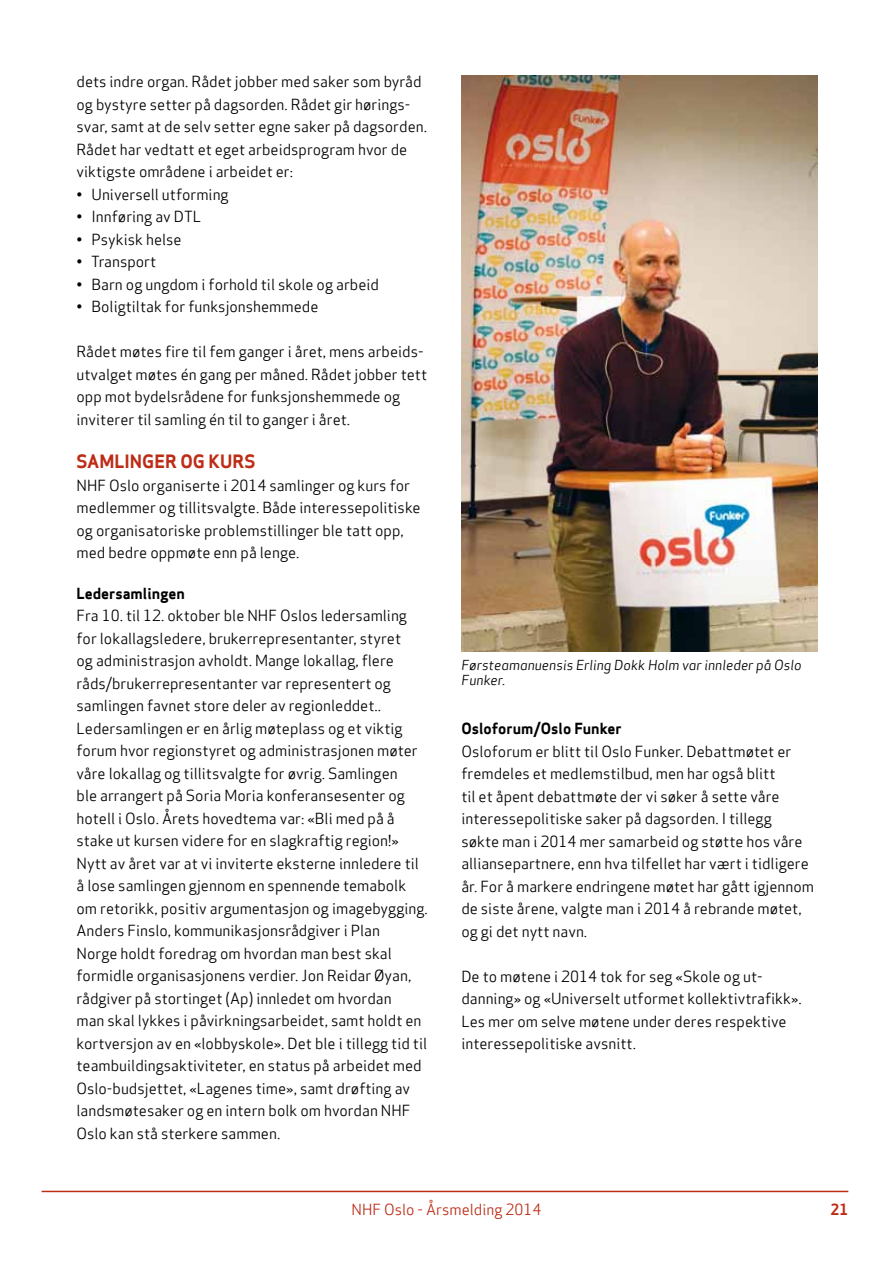
<style>
.page{position:relative;width:893px;height:1263px;background:#fff}
.page>*{position:absolute;margin:0;border:0;box-sizing:border-box;transform-origin:0 0}
.t1{font:18px "Apex Sans Bold T";color:#bd2c16}
.t2{font:15px/22.5px "Apex Sans Book T";color:#000}
.t3{font:15px "Apex Sans Bold T";color:#000}
.t4{font:15px "Apex Sans Book T";color:#bd2c16}
.t5{font:15px "Apex Sans Bold T";color:#bd2c16}
.t6{font:13.5px/15.8px "Apex Sans Book Italic T";color:#000}
</style>
<div class="page">
<hr style="left:42px;top:1191px;width:806px;height:1px;background:#bd2c16">
<img style="left:461px;top:76px;width:356px;height:576px">
<p class="t2" style="left:77px;top:70px;width:352px">dets indre organ. Rådet jobber med saker som byråd og bystyre setter på dagsorden. Rådet gir hørings&shy;svar, samt at de selv setter egne saker på dagsorden.<br>Rådet har vedtatt et eget arbeidsprogram hvor de viktigste områdene i arbeidet er:</p>
<p class="t2" style="left:77px;top:183px;width:154px">• Universell utforming</p>
<p class="t2" style="left:77px;top:205px;width:126px">• Innføring av DTL</p>
<p class="t2" style="left:77px;top:228px;width:107px">• Psykisk helse</p>
<p class="t2" style="left:77px;top:250px;width:81px">• Transport</p>
<p class="t2" style="left:77px;top:273px;width:304px">• Barn og ungdom i forhold til skole og arbeid</p>
<p class="t2" style="left:77px;top:295px;width:243px">• Boligtiltak for funksjonshemmede</p>
<p class="t2" style="left:77px;top:340px;width:352px">Rådet møtes fire til fem ganger i året, mens arbeids&shy;utvalget møtes én gang per måned. Rådet jobber tett opp mot bydelsrådene for funksjonshemmede og inviterer til samling én til to ganger i året.</p>
<p class="t1" style="left:77px;top:450px;width:13px">SAML</p>
<p class="t1" style="left:125px;top:450px;width:18px">INGER</p>
<p class="t1" style="left:180px;top:450px;width:64px">OG KURS</p>
<p class="t2" style="left:77px;top:474px;width:346px">NHF Oslo organiserte i 2014 samlinger og kurs for medlemmer og tillitsvalgte. Både interessepolitiske og organisatoriske problemstillinger ble tatt opp, med bedre oppmøte enn på lenge.</p>
<p class="t3" style="left:77px;top:583px;width:110px">Ledersamlingen</p>
<p class="t2" style="left:77px;top:604px;width:353px">Fra 10. til 12. oktober ble NHF Oslos ledersamling for lokallagsledere, brukerrepresentanter, styret<br>og administrasjon avholdt. Mange lokallag, flere råds/brukerrepresentanter var representert og samlingen favnet store deler av regionleddet..<br>Ledersamlingen er en årlig møteplass og et viktig forum hvor regionstyret og administrasjonen møter våre lokallag og tillitsvalgte for øvrig. Samlingen<br>ble arrangert på Soria Moria konferansesenter og hotell i Oslo. Årets hovedtema var: «Bli med på å stake ut kursen videre for en slagkraftig region!» Nytt av året var at vi inviterte eksterne innledere til å lose samlingen gjennom en spennende temabolk om retorikk, positiv argumentasjon og imagebygging.<br>Anders Finslo, kommunikasjonsrådgiver i Plan<br>Norge holdt foredrag om hvordan man best skal formidle organisasjonens verdier. Jon Reidar Øyan, rådgiver på stortinget (Ap) innledet om hvordan<br>man skal lykkes i påvirkningsarbeidet, samt holdt en kortversjon av en «lobbyskole». Det ble i tillegg tid til teambuildingsaktiviteter, en status på arbeidet med Oslo-budsjettet, «Lagenes time», samt drøfting av landsmøtesaker og en intern bolk om hvordan NHF Oslo kan stå sterkere sammen.</p>
<p class="t6" style="left:462px;top:657px;width:342px">Førsteamanuensis Erling Dokk Holm var innleder på Oslo<br>Funker.</p>
<p class="t3" style="left:461px;top:719px;width:162px">Osloforum/Oslo Funker</p>
<p class="t2" style="left:461px;top:740px;width:354px">Osloforum er blitt til Oslo Funker. Debattmøtet er fremdeles et medlemstilbud, men har også blitt<br>til et åpent debattmøte der vi søker å sette våre interessepolitiske saker på dagsorden. I tillegg<br>søkte man i 2014 mer samarbeid og støtte hos våre alliansepartnere, enn hva tilfellet har vært i tidligere år. For å markere endringene møtet har gått igjennom de siste årene, valgte man i 2014 å rebrande møtet, og gi det nytt navn.</p>
<p class="t2" style="left:461px;top:965px;width:342px">De to møtene i 2014 tok for seg «Skole og ut&shy;danning» og «Universelt utformet kollektivtrafikk».<br>Les mer om selve møtene under deres respektive interessepolitiske avsnitt.</p>
<p class="t4" style="left:352px;top:1199px;width:191px">NHF Oslo - Årsmelding 2014</p>
<p class="t5" style="left:830px;top:1199px;width:19px">21</p>
</div>
